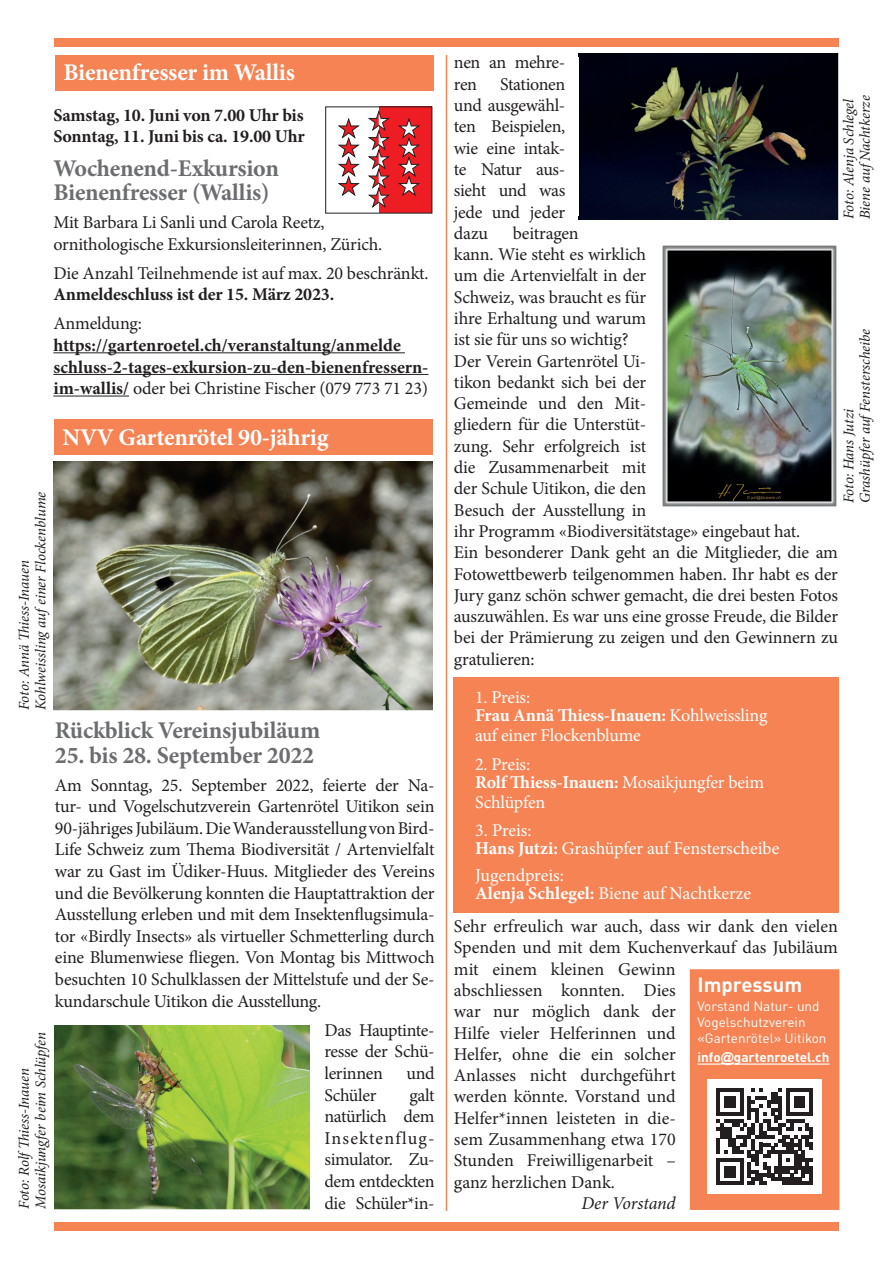
<style>
.page{position:relative;width:893px;height:1263px;background:#fff}
.page>*{position:absolute;margin:0;border:0;box-sizing:border-box;transform-origin:0 0}
.t1{font:700 24px/24.6px "Minion Pro";letter-spacing:-.01em;color:#6c6d70}
.t2{font:700 24px "Minion Pro";letter-spacing:-.01em;color:#fff}
.t3{font:700 20.25px "DINOT";color:#fff}
.t4{font:18px/21.3px "Minion Pro";letter-spacing:-.01em;color:#231f20}
.t5{font:700 18px/21.6px "Minion Pro";letter-spacing:-.005em;color:#231f20}
.t6{font:18px/18px "Minion Pro";letter-spacing:-.01em;color:#fff}
.t7{font:700 18px/18px "Minion Pro";letter-spacing:-.01em;color:#fff}
.t8{font:italic 18px "Minion Pro";letter-spacing:-.01em;color:#231f20}
.t9{font:italic 15px/16.5px "Minion Pro";letter-spacing:-.01em;color:#231f20}
.t10{font:13.5px/16.2px "DINOT";color:#fff}
.t11{font:700 13.5px "DINOT";color:#fff}
.s1{font-weight:400}
.s2{font-weight:700}
.s3{font-family:"Arial"}
</style>
<div class="page">
<img style="left:54px;top:1026px;width:256px;height:183px">
<div style="left:685px;top:964px;width:159px;height:251px;background:#f58354"></div>
<hr style="left:697px;top:1063px;width:24px;height:2px;background:#fff">
<svg style="left:721px;top:1063px;width:13px;height:1px"></svg>
<hr style="left:734px;top:1063px;width:96px;height:2px;background:#fff">
<div style="left:680px;top:960px;width:169px;height:259px;border:9px solid #fff"></div>
<div style="left:54px;top:38px;width:785px;height:9px;background:#f58354"></div>
<div style="left:54px;top:1222px;width:785px;height:9px;background:#f58354"></div>
<hr style="left:446px;top:55px;width:1px;height:1156px;background:#f58354">
<div style="left:707px;top:1079px;width:115px;height:115px;background:#fff"></div>
<svg style="left:716px;top:1088px;width:97px;height:97px"></svg>
<div style="left:54px;top:420px;width:378px;height:35px;background:#f58354"></div>
<div style="left:55px;top:55px;width:378px;height:35px;background:#f58354"></div>
<hr style="left:53px;top:352px;width:352px;height:1px;background:#231f20">
<hr style="left:53px;top:374px;width:375px;height:1px;background:#231f20">
<hr style="left:53px;top:396px;width:76px;height:1px;background:#231f20">
<svg style="left:325px;top:106px;width:107px;height:108px"></svg>
<img style="left:662px;top:245px;width:175px;height:262px">
<img style="left:53px;top:462px;width:379px;height:249px">
<img style="left:579px;top:54px;width:260px;height:165px">
<div style="left:454px;top:677px;width:385px;height:235px;background:#f58354"></div>
<h1 class="t2" style="left:63px;top:55px;width:233px">Bienenfresser im Wallis</h1>
<p class="t5" style="left:53px;top:104px;width:253px">Samstag, 10. Juni von 7.00 Uhr bis<br>Sonntag, 11. Juni bis ca. 19.00 Uhr</p>
<h1 class="t1" style="left:53px;top:156px;width:227px">Wochenend-Exkursion<br>Bienenfresser (Wallis)</h1>
<p class="t4" style="left:53px;top:212px;width:330px">Mit Barbara Li Sanli und Carola Reetz, ornithologische Exkursionsleiterinnen, Zürich.</p>
<p class="t4" style="left:53px;top:262px;width:377px">Die Anzahl Teilnehmende ist auf max. 20 beschränkt.</p>
<p class="t5" style="left:53px;top:284px;width:282px">Anmeldeschluss ist der 15. März 2023.</p>
<p class="t4" style="left:53px;top:313px;width:90px">Anmeldung:</p>
<p class="t5" style="left:53px;top:334px;width:377px">https://gartenroetel.ch/veranstaltung/anmelde schluss-2-tages-exkursion-zu-den-bienenfressern&shy;im-wallis/ <span class="s1">oder bei Christine Fischer (079 773 71 23)</span></p>
<h1 class="t2" style="left:63px;top:420px;width:268px">NVV Gartenrötel 90-jährig</h1>
<p class="t9" style="left:16px;top:710px;width:220px;rotate:-90deg">Foto: Annä Thiess-Inauen<br>Kohlweissling aufeiner Flockenblume</p>
<h1 class="t1" style="left:55px;top:718px;width:267px">Rückblick Vereinsjubiläum</h1>
<h1 class="t1" style="left:55px;top:743px;width:261px">25. bis 28. September 2022</h1>
<p class="t4" style="left:55px;top:774px;width:381px;text-align:justify">Am Sonntag, 25. September 2022, feierte der Na&shy;tur- und Vogelschutzverein Gartenrötel Uitikon sein 90-jähriges Jubiläum. Die Wanderausstellung von Bird-Life Schweiz zum Thema Biodiversität / Artenvielfalt war zu Gast im Üdiker-Huus. Mitglieder des Vereins und die Bevölkerung konnten die Hauptattraktion der Ausstellung erleben und mit dem Insektenflugsimula&shy;tor «Birdly Insects» als virtueller Schmetterling durch eine Blumenwiese fliegen. Von Montag bis Mittwoch besuchten 10 Schulklassen der Mittelstufe und der Se&shy;kundarschule Uitikon die Ausstellung.</p>
<p class="t4" style="left:324px;top:1019px;width:112px;text-align:justify">Das Hauptinte&shy;resse der Schü&shy;lerinnen</p>
<p class="t9" style="left:16px;top:1209px;width:179px;rotate:-90deg">Foto: RolfThiess-Inauen<br>Mosaikjungfer beim Schlüpfen</p>
<p class="t4" style="left:406px;top:1063px;width:30px">und</p>
<p class="t4" style="left:324px;top:1084px;width:112px;text-align:justify;text-indent:85px">galt natürlich dem Insektenflug&shy;simulator. Zu&shy;dem entdeckten die Schüler*in-</p>
<p class="t4" style="left:324px;top:1084px;width:53px">Schüler</p>
<p class="t4" style="left:454px;top:52px;width:113px">nen an mehre&shy;ren</p>
<p class="t4" style="left:454px;top:73px;width:113px;text-align:justify;text-indent:46px">Stationen und ausgewähl&shy;ten Beispielen, wie eine intak&shy;te Natur aus&shy;sieht und was jede und jeder dazu</p>
<p class="t9" style="left:840px;top:219px;width:125px;rotate:-90deg">Foto: Alenja Schlegel<br>Biene aufNachtkerze</p>
<p class="t4" style="left:454px;top:222px;width:386px;text-indent:59px">beitragen<br>kann. Wie steht es wirklich<br>um die Artenvielfalt in der<br>Schweiz, was braucht es für<br>ihre Erhaltung und warum<br>ist sie für uns so wichtig?<br>Der Verein Gartenrötel Ui-<br>tikon bedankt sich bei der<br>Gemeinde und den Mit-<br>gliedern für die Unterstüt-<br>zung. Sehr erfolgreich ist<br>die Zusammenarbeit mit<br>der Schule Uitikon, die den<br>Besuch der Ausstellung in<br>ihr Programm «Biodiversitätstage» eingebaut hat.<br>Ein besonderer Dank geht an die Mitglieder, die am<br>Fotowettbewerb teilgenommen haben. Ihr habt es der<br>Jury ganz schön schwer gemacht, die drei besten Fotos auszuwählen. Es war uns eine grosse Freude, die Bilder bei der Prämierung zu zeigen und den Gewinnern zu gratulieren:</p>
<p class="t9" style="left:840px;top:503px;width:176px;rotate:-90deg">Foto: Hans Jutzi<br>Grashüpfer aufFensterscheibe</p>
<p class="t7" style="left:475px;top:688px;width:294px"><span class="s1">1. Preis:<br></span>Frau Annä Thiess-Inauen: <span class="s1">Kohlweissling</span></p>
<p class="t6" style="left:475px;top:727px;width:167px">auf einer Flockenblume</p>
<p class="t6" style="left:475px;top:755px;width:291px">2. Preis:<br><span class="s2">Rolf Thiess-Inauen:</span> Mosaikjungfer beim</p>
<p class="t6" style="left:475px;top:793px;width:72px">Schlüpfen</p>
<p class="t6" style="left:475px;top:822px;width:306px">3. Preis:<br><span class="s2">Hans Jutzi:</span> Grashüpfer auf Fensterscheibe</p>
<p class="t6" style="left:475px;top:867px;width:277px">Jugendpreis:<br><span class="s2">Alenja Schlegel:</span> Biene auf Nachtkerze</p>
<p class="t4" style="left:454px;top:916px;width:386px">Sehr erfreulich war auch, dass wir dank den vielen<br>Spenden und mit dem Kuchenverkauf das Jubiläum mit einem kleinen Gewinn<br>abschliessen konnten. Dies<br>war nur möglich dank der<br>Hilfe vieler Helferinnen und<br>Helfer, ohne die ein solcher<br>Anlasses nicht durchgeführt<br>werden könnte. Vorstand und<br>Helfer*innen leisteten in die-<br>sem Zusammenhang etwa 170<br>Stunden Freiwilligenarbeit –<br>ganz herzlichen Dank.</p>
<p class="t8" style="left:581px;top:1191px;width:96px">Der Vorstand</p>
<p class="t3" style="left:697px;top:969px;width:106px">Impressum</p>
<p class="t10" style="left:697px;top:996px;width:131px">Vorstand Natur- und<br>Vogelschutzverein «Gartenrötel» Uitikon</p>
<p class="t11" style="left:697px;top:1047px;width:134px">info<span class="s3">@</span>gartenroetel.ch</p>
</div>
